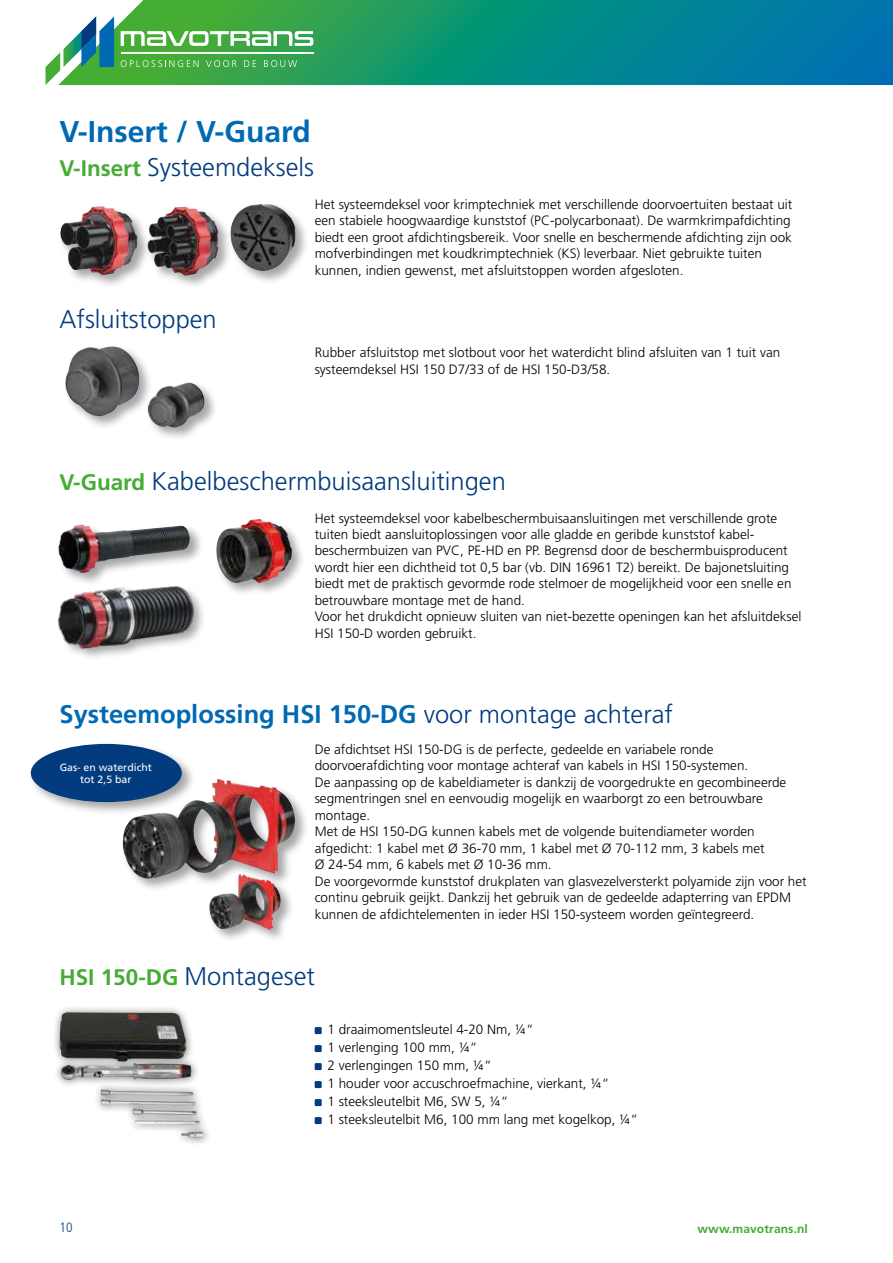
<style>
.page{position:relative;width:893px;height:1263px;background:#fff}
.page>*{position:absolute;margin:0;border:0;box-sizing:border-box;transform-origin:0 0}
.t1{font:700 30px "Frutiger LT Std";color:#0069b4}
.t2{font:300 25.5px "Frutiger LT Std";color:#023b7e}
.t3{font:700 25.5px "Frutiger LT Std";color:#0069b4}
.t4{font:300 13.5px/16.5px "Frutiger LT Std";color:#000}
.t5{font:300 condensed 13.5px "Frutiger LT Std";color:#023b7e}
.t6{font:700 12px "Frutiger LT Std";letter-spacing:.01em;color:#45ac34}
.t7{font:10.5px/12.6px "Frutiger LT Std";color:#fff;text-align:center}
.s1{font-weight:700;font-size:22.5px;color:#45ac34}
.s2{font-weight:300;color:#023b7e}
</style>
<div class="page">
<svg style="left:114px;top:0;width:779px;height:85px;background:#138f7b"></svg>
<svg style="left:45px;top:16px;width:69px;height:69px"></svg>
<svg style="left:121px;top:31px;width:192px;height:15px"></svg>
<hr style="left:121px;top:52px;width:192px;height:2px;background:#fff">
<svg style="left:121px;top:60px;width:77px;height:7px"></svg>
<svg style="left:206px;top:60px;width:31px;height:7px"></svg>
<svg style="left:244px;top:60px;width:12px;height:7px"></svg>
<svg style="left:264px;top:60px;width:33px;height:7px"></svg>
<div style="left:229px;top:202px;width:81px;height:83px;background:#000;opacity:.35"></div>
<img style="left:230px;top:204px;width:66px;height:67px">
<div style="left:59px;top:204px;width:92px;height:85px;background:#000;opacity:.35"></div>
<img style="left:60px;top:206px;width:78px;height:69px">
<div style="left:56px;top:523px;width:148px;height:64px;background:#000;opacity:.35"></div>
<img style="left:58px;top:524px;width:132px;height:38px">
<div style="left:214px;top:517px;width:92px;height:80px;background:#000;opacity:.35"></div>
<img style="left:216px;top:519px;width:76px;height:64px">
<div style="left:145px;top:205px;width:88px;height:85px;background:#000;opacity:.35"></div>
<img style="left:147px;top:207px;width:72px;height:69px">
<div style="left:121px;top:777px;width:188px;height:116px;background:#000;opacity:.35"></div>
<img style="left:123px;top:779px;width:173px;height:100px">
<div style="left:207px;top:873px;width:88px;height:70px;background:#000;opacity:.35"></div>
<img style="left:209px;top:874px;width:72px;height:56px">
<div style="left:63px;top:344px;width:155px;height:97px;background:#000;opacity:.35"></div>
<img style="left:64px;top:346px;width:145px;height:81px">
<img style="left:56px;top:562px;width:148px;height:96px">
<div style="left:52px;top:1005px;width:160px;height:142px;background:#000;opacity:.5"></div>
<img style="left:59px;top:1012px;width:128px;height:68px">
<div style="left:315px;top:1027px;width:7px;height:7px;background:#023b7e"></div>
<div style="left:315px;top:1045px;width:7px;height:7px;background:#023b7e"></div>
<div style="left:315px;top:1063px;width:7px;height:7px;background:#023b7e"></div>
<div style="left:315px;top:1081px;width:7px;height:7px;background:#023b7e"></div>
<div style="left:315px;top:1099px;width:7px;height:7px;background:#023b7e"></div>
<div style="left:315px;top:1117px;width:7px;height:7px;background:#023b7e"></div>
<div style="left:29px;top:742px;width:167px;height:74px;background:#000;opacity:.35"></div>
<div style="left:31px;top:744px;width:151px;height:58px;background:#023b7e;border-radius:50%"></div>
<h1 class="t1" style="left:60px;top:114px;width:253px">V-Insert / V-Guard</h1>
<h2 class="t2" style="left:60px;top:153px;width:256px"><span class="s1">V-Insert</span> Systeemdeksels</h2>
<h2 class="t2" style="left:60px;top:305px;width:159px">Afsluitstoppen</h2>
<p class="t4" style="left:315px;top:196px;width:479px">Het systeemdeksel voor krimptechniek met verschillende doorvoertuiten bestaat uit een stabiele hoogwaardige kunststof (PC-polycarbonaat). De warmkrimpafdichting biedt een groot afdichtingsbereik. Voor snelle en beschermende afdichting zijn ook mofverbindingen met koudkrimptechniek (KS) leverbaar. Niet gebruikte tuiten kunnen, indien gewenst, met afsluitstoppen worden afgesloten.</p>
<p class="t4" style="left:315px;top:345px;width:467px">Rubber afsluitstop met slotbout voor het waterdicht blind afsluiten van 1 tuit van systeemdeksel HSI 150 D7/33 of de HSI 150-D3/58.</p>
<h2 class="t2" style="left:60px;top:466px;width:448px"><span class="s1">V-Guard</span> Kabelbeschermbuisaansluitingen</h2>
<p class="t4" style="left:315px;top:510px;width:488px">Het systeemdeksel voor kabelbeschermbuisaansluitingen met verschillende grote tuiten biedt aansluitoplossingen voor alle gladde en geribde kunststof kabel&shy;beschermbuizen van PVC, PE-HD en PP. Begrensd door de beschermbuisproducent wordt hier een dichtheid tot 0,5 bar (vb. DIN 16961 T2) bereikt. De bajonetsluiting biedt met de praktisch gevormde rode stelmoer de mogelijkheid voor een snelle en betrouwbare montage met de hand.<br>Voor het drukdicht opnieuw sluiten van niet-bezette openingen kan het afsluitdeksel HSI 150-D worden gebruikt.</p>
<h2 class="t3" style="left:60px;top:699px;width:615px">Systeemoplossing HSI 150-DG <span class="s2">voor montage achteraf</span></h2>
<p class="t7" style="left:60px;top:761px;width:94px">Gas- en waterdicht tot 2,5 bar</p>
<p class="t4" style="left:315px;top:741px;width:494px">De afdichtset HSI 150-DG is de perfecte, gedeelde en variabele ronde doorvoerafdichting voor montage achteraf van kabels in HSI 150-systemen.<br>De aanpassing op de kabeldiameter is dankzij de voorgedrukte en gecombineerde segmentringen snel en eenvoudig mogelijk en waarborgt zo een betrouwbare montage.<br>Met de HSI 150-DG kunnen kabels met de volgende buitendiameter worden afgedicht: 1 kabel met Ø 36-70 mm, 1 kabel met Ø 70-112 mm, 3 kabels met<br>Ø 24-54 mm, 6 kabels met Ø 10-36 mm.<br>De voorgevormde kunststof drukplaten van glasvezelversterkt polyamide zijn voor het continu gebruik geijkt. Dankzij het gebruik van de gedeelde adapterring van EPDM kunnen de afdichtelementen in ieder HSI 150-systeem worden geïntegreerd.</p>
<h2 class="t2" style="left:60px;top:961px;width:257px"><span class="s1">HSI 150-DG</span> Montageset</h2>
<p class="t4" style="left:327px;top:1020px;width:312px;line-height:18px">1 draaimomentsleutel 4-20 Nm, ¼“<br>1 verlenging 100 mm, ¼“<br>2 verlengingen 150 mm, ¼“<br>1 houder voor accuschroefmachine, vierkant, ¼“<br>1 steeksleutelbit M6, SW 5, ¼“<br>1 steeksleutelbit M6, 100 mm lang met kogelkop, ¼“</p>
<p class="t5" style="left:60px;top:1220px;width:15px">10</p>
<p class="t6" style="left:697px;top:1222px;width:112px">www.mavotrans.nl</p>
</div>
